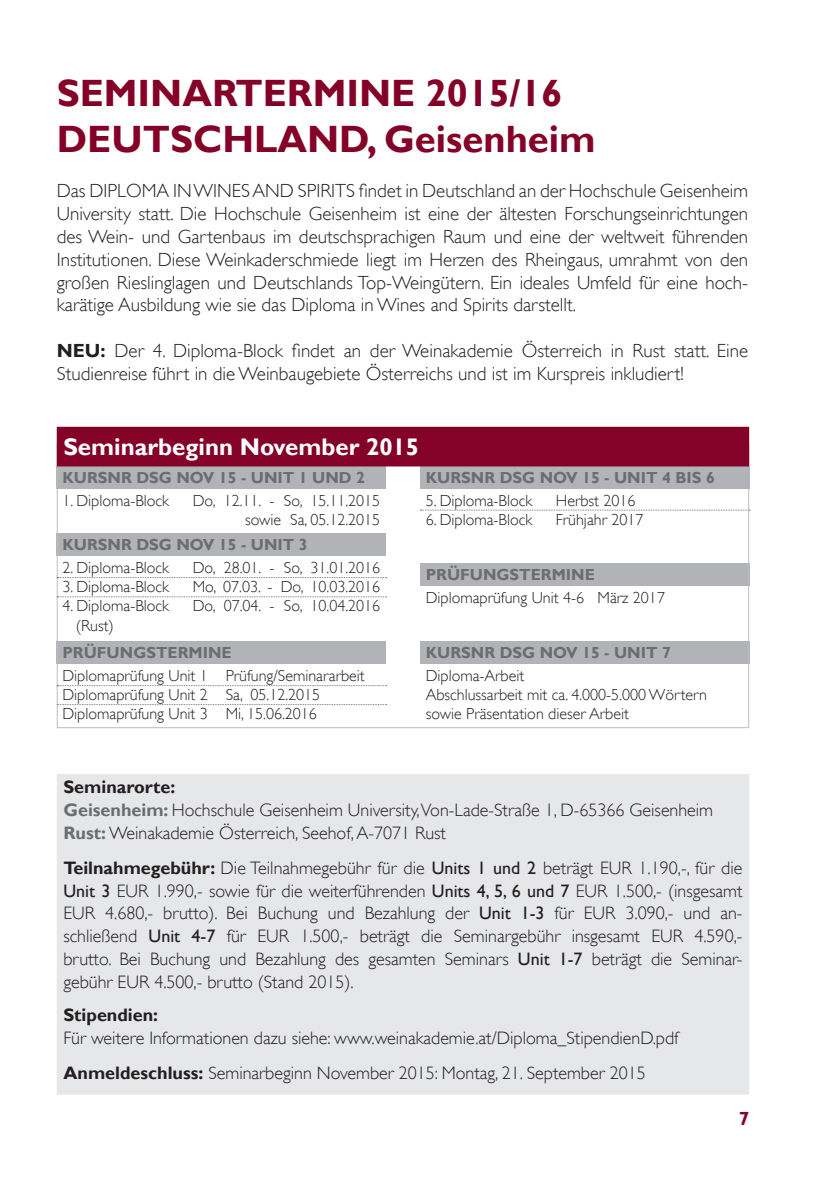
<style>
.page{position:relative;width:840px;height:1191px;background:#fff}
.page>*{position:absolute;margin:0;border:0;box-sizing:border-box;transform-origin:0 0}
.t1{font:700 38px "Gill Sans";color:#840128}
.t2{font:700 24px "Gill Sans";color:#fff}
.t3{font:300 19px/22.8px "Gill Sans";color:#231f20;text-align:justify}
.t4{font:700 19px "Gill Sans";color:#840128}
.t5{font:300 18px/22.8px "Gill Sans";color:#231f20;text-align:justify}
.t6{font:700 18px "Gill Sans";color:#231f20}
.t7{font:300 16px/19.2px "Gill Sans";color:#231f20}
.t8{font:700 16px "Gill Sans";color:#6c6d70}
.s1{font-weight:700}
.s2{font-weight:700;color:#6c6d70}
.s3{font-weight:400}
</style>
<div class="page">
<div style="left:57px;top:774px;width:691px;height:320px;background:#e6e7e9"></div>
<svg style="left:59px;top:704px;width:327px;height:1px"></svg>
<div style="left:57px;top:466px;width:329px;height:23px;background:#b2b3b7"></div>
<div style="left:57px;top:533px;width:329px;height:23px;background:#b2b3b7"></div>
<div style="left:57px;top:641px;width:329px;height:23px;background:#b2b3b7"></div>
<div style="left:420px;top:563px;width:328px;height:23px;background:#b2b3b7"></div>
<div style="left:420px;top:641px;width:328px;height:23px;background:#b2b3b7"></div>
<svg style="left:57px;top:685px;width:329px;height:1px"></svg>
<svg style="left:57px;top:577px;width:329px;height:1px"></svg>
<svg style="left:57px;top:596px;width:329px;height:1px"></svg>
<div style="left:420px;top:466px;width:328px;height:23px;background:#b2b3b7"></div>
<svg style="left:420px;top:510px;width:329px;height:1px"></svg>
<div style="left:57px;top:427px;width:691px;height:39px;background:#840128"></div>
<p class="t1" style="left:57px;top:70px;width:507px">SEMINARTERMINE 2015/16</p>
<p class="t1" style="left:57px;top:116px;width:540px">DEUTSCHLAND, Geisenheim</p>
<p class="t3" style="left:57px;top:179px;width:692px">Das DIPLOMA IN WINES AND SPIRITS findet in Deutschland an der Hochschule Geisenheim University statt. Die Hochschule Geisenheim ist eine der ältesten Forschungseinrichtungen des Wein- und Gartenbaus im deutschsprachigen Raum und eine der weltweit führenden Institutionen. Diese Weinkaderschmiede liegt im Herzen des Rheingaus, umrahmt von den großen Rieslinglagen und Deutschlands Top-Weingütern. Ein ideales Umfeld für eine hoch&shy;karätige Ausbildung wie sie das Diploma in Wines and Spirits darstellt.</p>
<p class="t3" style="left:57px;top:339px;width:692px"><span class="s1">NEU:</span> Der 4. Diploma-Block findet an der Weinakademie Österreich in Rust statt. Eine<br>Studienreise führt in die Weinbaugebiete Österreichs und ist im Kurspreis inkludiert!</p>
<p class="t2" style="left:63px;top:432px;width:357px">Seminarbeginn November 2015</p>
<p class="t8" style="left:62px;top:468px;width:304px">KURSNR DSG NOV 15 - UNIT 1 UND 2</p>
<p class="t7" style="left:62px;top:491px;width:108px">1. Diploma-Block</p>
<p class="t7" style="left:192px;top:491px;width:189px">Do, 12.11. - So, 15.11.2015</p>
<p class="t7" style="left:245px;top:510px;width:136px">sowie Sa, 05.12.2015</p>
<p class="t8" style="left:62px;top:535px;width:246px">KURSNR DSG NOV 15 - UNIT 3</p>
<p class="t7" style="left:62px;top:558px;width:108px">2. Diploma-Block</p>
<p class="t7" style="left:62px;top:577px;width:108px">3. Diploma-Block</p>
<p class="t7" style="left:62px;top:596px;width:108px">4. Diploma-Block</p>
<p class="t7" style="left:76px;top:615px;width:40px">(Rust)</p>
<p class="t7" style="left:192px;top:558px;width:189px">Do, 28.01. - So, 31.01.2016</p>
<p class="t7" style="left:192px;top:577px;width:189px">Mo, 07.03. - Do, 10.03.2016</p>
<p class="t7" style="left:192px;top:596px;width:189px">Do, 07.04. - So, 10.04.2016</p>
<p class="t8" style="left:62px;top:643px;width:171px">PRÜFUNGSTERMINE</p>
<p class="t7" style="left:62px;top:665px;width:303px">Diplomaprüfung Unit 1 Prüfung/Seminararbeit<br>Diplomaprüfung Unit 2 Sa, 05.12.2015</p>
<p class="t7" style="left:62px;top:704px;width:256px">Diplomaprüfung Unit 3 Mi, 15.06.2016</p>
<p class="t8" style="left:425px;top:468px;width:290px">KURSNR DSG NOV 15 - UNIT 4 BIS 6</p>
<p class="t7" style="left:425px;top:491px;width:108px">5. Diploma-Block</p>
<p class="t7" style="left:425px;top:510px;width:108px">6. Diploma-Block</p>
<p class="t7" style="left:555px;top:491px;width:89px">Herbst 2016<br>Frühjahr 2017</p>
<p class="t8" style="left:425px;top:565px;width:171px">PRÜFUNGSTERMINE</p>
<p class="t7" style="left:425px;top:588px;width:241px">Diplomaprüfung Unit 4-6 März 2017</p>
<p class="t8" style="left:425px;top:643px;width:246px">KURSNR DSG NOV 15 - UNIT 7</p>
<p class="t7" style="left:425px;top:665px;width:100px">Diploma-Arbeit</p>
<p class="t7" style="left:425px;top:685px;width:282px">Abschlussarbeit mit ca. 4.000-5.000 Wörtern sowie Präsentation dieser Arbeit</p>
<p class="t6" style="left:63px;top:776px;width:113px">Seminarorte:</p>
<p class="t5" style="left:63px;top:798px;width:651px"><span class="s2">Geisenheim:</span> Hochschule Geisenheim University,Von-Lade-Straße 1, D-65366 Geisenheim</p>
<p class="t5" style="left:63px;top:821px;width:384px"><span class="s2">Rust:</span> Weinakademie Österreich, Seehof, A-7071 Rust</p>
<p class="t5" style="left:63px;top:856px;width:680px"><span class="s1">Teilnahmegebühr:</span> Die Teilnahmegebühr für die <span class="s3">Units 1 und 2</span> beträgt EUR 1.190,-, für die <span class="s3">Unit 3</span> EUR 1.990,- sowie für die weiterführenden <span class="s3">Units 4, 5, 6 und 7</span> EUR 1.500,- (insgesamt EUR 4.680,- brutto). Bei Buchung und Bezahlung der <span class="s3">Unit 1-3</span> für EUR 3.090,- und an&shy;schließend <span class="s3">Unit 4-7</span> für EUR 1.500,- beträgt die Seminargebühr insgesamt EUR 4.590,- brutto. Bei Buchung und Bezahlung des gesamten Seminars <span class="s3">Unit 1-7</span> beträgt die Seminar&shy;gebühr EUR 4.500,- brutto (Stand 2015).</p>
<p class="t6" style="left:63px;top:1004px;width:96px">Stipendien:</p>
<p class="t5" style="left:63px;top:1026px;width:616px">Für weitere Informationen dazu siehe: www.weinakademie.at/Diploma_StipendienD.pdf</p>
<p class="t5" style="left:63px;top:1061px;width:583px"><span class="s1">Anmeldeschluss:</span> Seminarbeginn November 2015: Montag, 21. September 2015</p>
<p class="t4" style="left:738px;top:1106px;width:12px">7</p>
</div>
